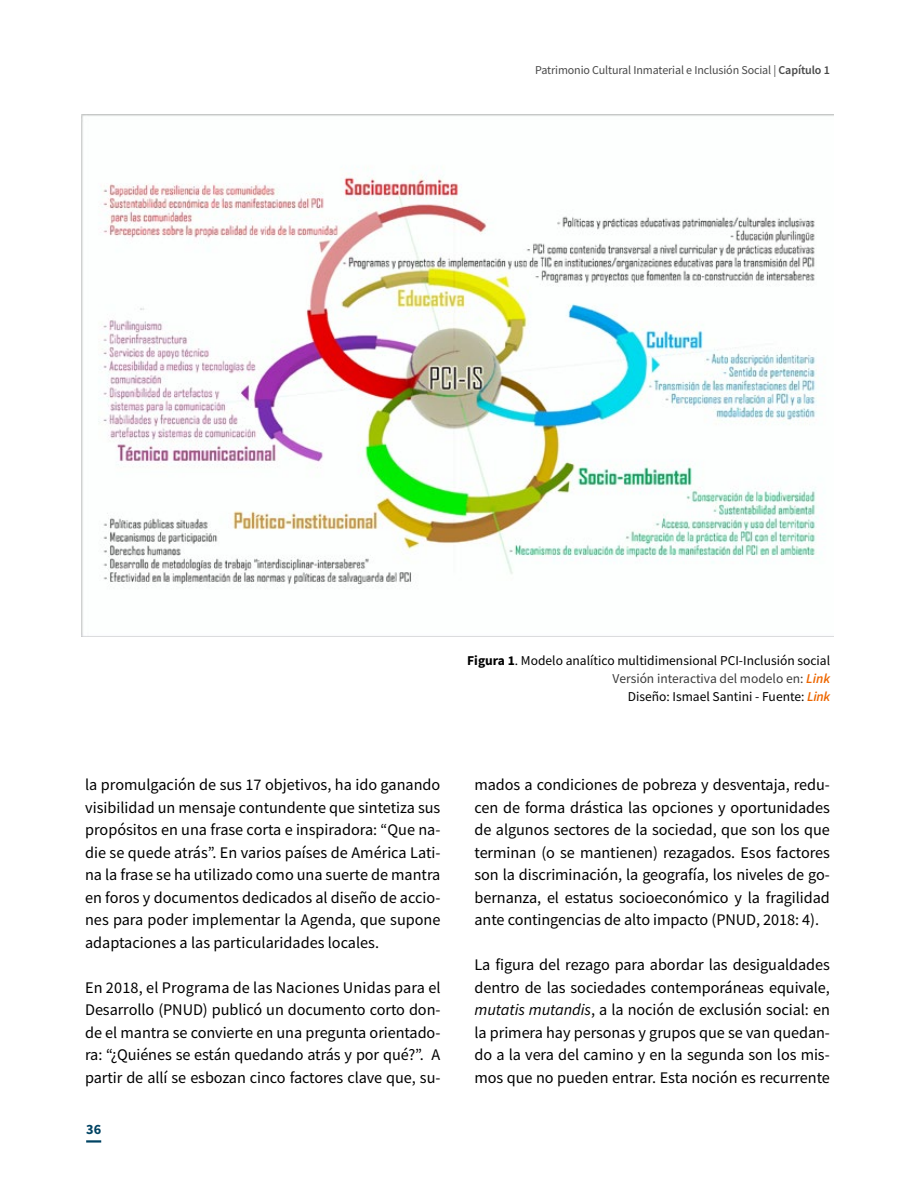
<style>
.page{position:relative;width:915px;height:1191px;background:#fff}
.page>*{position:absolute;margin:0;border:0;box-sizing:border-box;transform-origin:0 0}
.t1{font:16.2px/22.5px "Source Sans Pro";letter-spacing:-.005em;color:#000;text-align:justify}
.t2{font:700 14.25px "Source Sans Pro";color:#004363}
.t3{font:13.5px/18px "Source Sans Pro";color:#000;text-align:right}
.t4{font:12px "Source Sans Pro";letter-spacing:-.01em;color:#494949}
.s1{font-weight:600}
.s2{font-weight:700}
.s3{color:#3b3b3b}
.s4{font-weight:600;font-style:italic;color:#ed6600}
.s5{font-style:italic}
</style>
<div class="page">
<svg style="left:86px;top:1140px;width:15px;height:2px"></svg>
<img style="left:82px;top:115px;width:751px;height:522px">
<p class="t4" style="left:535px;top:63px;width:296px">Patrimonio Cultural Inmaterial e Inclusión Social | <span class="s1">Capítulo 1</span></p>
<p class="t3" style="left:467px;top:651px;width:364px"><span class="s2">Figura 1</span>. Modelo analítico multidimensional PCI-Inclusión social<br><span class="s3">Versión interactiva del modelo en:</span> <span class="s4">Link<br></span>Diseño: Ismael Santini - Fuente: <span class="s4">Link</span></p>
<p class="t1" style="left:85px;top:773px;width:357px">la promulgación de sus 17 objetivos, ha ido ganando visibilidad un mensaje contundente que sintetiza sus propósitos en una frase corta e inspiradora: “Que na&shy;die se quede atrás”. En varios países de América Lati&shy;na la frase se ha utilizado como una suerte de mantra en foros y documentos dedicados al diseño de accio&shy;nes para poder implementar la Agenda, que supone adaptaciones a las particularidades locales.</p>
<p class="t1" style="left:85px;top:976px;width:357px">En 2018, el Programa de las Naciones Unidas para el Desarrollo (PNUD) publicó un documento corto don&shy;de el mantra se convierte en una pregunta orientado&shy;ra: “¿Quiénes se están quedando atrás y por qué?”. A partir de allí se esbozan cinco factores clave que, su-</p>
<p class="t2" style="left:86px;top:1119px;width:17px">36</p>
<p class="t1" style="left:474px;top:773px;width:357px">mados a condiciones de pobreza y desventaja, redu&shy;cen de forma drástica las opciones y oportunidades de algunos sectores de la sociedad, que son los que terminan (o se mantienen) rezagados. Esos factores son la discriminación, la geografía, los niveles de go&shy;bernanza, el estatus socioeconómico y la fragilidad ante contingencias de alto impacto (PNUD, 2018: 4).</p>
<p class="t1" style="left:474px;top:953px;width:357px">La figura del rezago para abordar las desigualdades dentro de las sociedades contemporáneas equivale, <span class="s5">mutatis mutandis</span>, a la noción de exclusión social: en la primera hay personas y grupos que se van quedan&shy;do a la vera del camino y en la segunda son los mis&shy;mos que no pueden entrar. Esta noción es recurrente</p>
</div>
